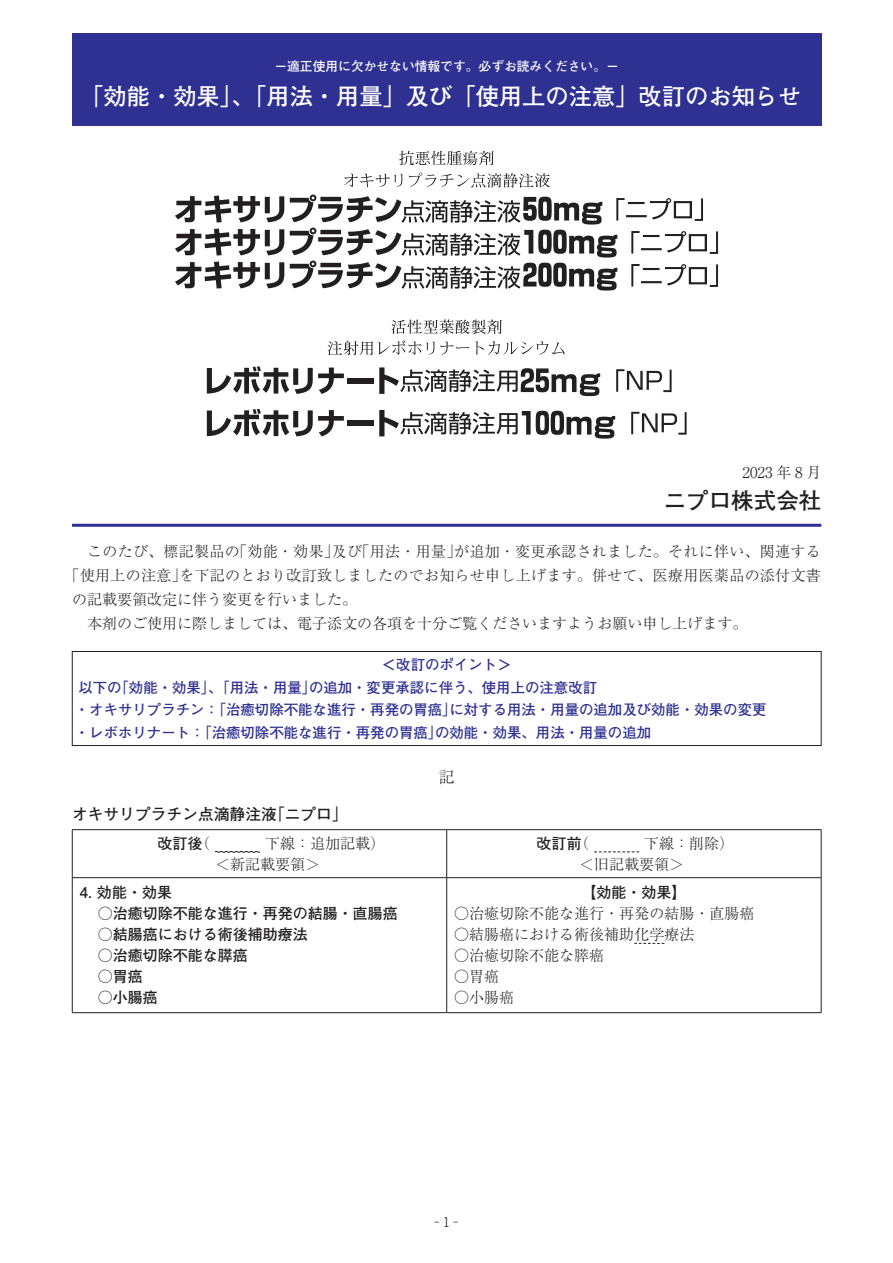
<style>
.page{position:relative;width:893px;height:1263px;background:#fff}
.page>*{position:absolute;margin:0;border:0;box-sizing:border-box;transform-origin:0 0}
.t1{font:700 23.25px "Futo Go B101 Pro";color:#fff}
.t2{font:700 22.5px "Futo Go B101 Pro";color:#231f20}
.t3{font:700 15.75px "Futo Go B101 Pro";color:#231f20}
.t4{font:300 15.75px "Ryumin Pro";color:#231f20}
.t5{font:300 15px/21px "Ryumin Pro";color:#231f20;text-align:center}
.t6{font:300 15px "Ryumin Pro";letter-spacing:.02em;color:#231f20}
.t7{font:700 15px "Futo Go B101 Pro";color:#231f20}
.t8{font:700 14.4px/22.5px "Futo Go B101 Pro";color:#2e3092}
.t9{font:300 13.5px "Ryumin Pro";color:#231f20;scale:.6 1}
.t10{font:700 12.75px "Futo Go B101 Pro";color:#fff}
.s1{font-family:"Futo Go B101 Pro";font-weight:700}
</style>
<div class="page">
<div style="left:72px;top:33px;width:749px;height:93px;background:#2e3092"></div>
<hr style="left:72px;top:829px;width:374px;height:1px;background:#231f20">
<hr style="left:72px;top:830px;width:1px;height:47px;background:#231f20">
<hr style="left:446px;top:829px;width:375px;height:1px;background:#231f20">
<hr style="left:446px;top:830px;width:1px;height:47px;background:#231f20">
<hr style="left:820px;top:830px;width:1px;height:47px;background:#231f20">
<hr style="left:72px;top:877px;width:374px;height:1px;background:#231f20">
<hr style="left:446px;top:877px;width:375px;height:1px;background:#231f20">
<hr style="left:72px;top:878px;width:1px;height:134px;background:#231f20">
<hr style="left:446px;top:878px;width:1px;height:134px;background:#231f20">
<hr style="left:820px;top:878px;width:1px;height:134px;background:#231f20">
<hr style="left:72px;top:1012px;width:374px;height:1px;background:#231f20">
<hr style="left:446px;top:1012px;width:375px;height:1px;background:#231f20">
<svg style="left:215px;top:851px;width:45px;height:2px"></svg>
<svg style="left:594px;top:851px;width:45px;height:1px"></svg>
<svg style="left:634px;top:943px;width:30px;height:1px"></svg>
<div style="left:72px;top:651px;width:749px;height:95px;border:1px solid #231f20"></div>
<hr style="left:72px;top:524px;width:749px;height:3px;background:#2e3092">
<svg style="left:175px;top:196px;width:109px;height:27px"></svg>
<svg style="left:175px;top:229px;width:109px;height:27px"></svg>
<svg style="left:175px;top:262px;width:109px;height:27px"></svg>
<svg style="left:290px;top:195px;width:428px;height:96px"></svg>
<svg style="left:399px;top:151px;width:94px;height:14px"></svg>
<svg style="left:344px;top:174px;width:58px;height:13px"></svg>
<svg style="left:408px;top:173px;width:142px;height:15px"></svg>
<svg style="left:391px;top:320px;width:110px;height:14px"></svg>
<svg style="left:328px;top:340px;width:141px;height:15px"></svg>
<svg style="left:475px;top:341px;width:89px;height:14px"></svg>
<svg style="left:207px;top:366px;width:137px;height:28px"></svg>
<div style="left:348px;top:378px;width:26px;height:5px;background:#231f20"></div>
<svg style="left:379px;top:367px;width:221px;height:29px"></svg>
<svg style="left:616px;top:369px;width:55px;height:23px"></svg>
<svg style="left:207px;top:409px;width:137px;height:27px"></svg>
<div style="left:348px;top:421px;width:26px;height:5px;background:#231f20"></div>
<svg style="left:379px;top:410px;width:236px;height:29px"></svg>
<svg style="left:631px;top:412px;width:55px;height:23px"></svg>
<p class="t10" style="left:274px;top:56px;width:346px">−適正使用に欠かせない情報です。必ずお読みください。−</p>
<h1 class="t1" style="left:80px;top:78px;width:722px">「効能・効果」、「用法・用量」及び「使用上の注意」改訂のお知らせ</h1>
<p class="t5" style="left:742px;top:461px;width:80px">2023 年 8 月</p>
<h2 class="t2" style="left:663px;top:483px;width:159px">ニプロ株式会社</h2>
<p class="t6" style="left:87px;top:540px;width:735px">このたび、標記製品の「効能・効果」及び「用法・用量」が追加・変更承認されました。それに伴い、関連する</p>
<p class="t6" style="left:64px;top:564px;width:757px">「使用上の注意」を下記のとおり改訂致しましたのでお知らせ申し上げます。併せて、医療用医薬品の添付文書</p>
<p class="t5" style="left:72px;top:588px;width:286px">の記載要領改定に伴う変更を行いました。</p>
<p class="t5" style="left:87px;top:612px;width:661px">本剤のご使用に際しましては、電子添文の各項を十分ご覧くださいますようお願い申し上げます。</p>
<p class="t8" style="left:75px;top:652px;width:693px;text-indent:307px">＜改訂のポイント＞<br>以下の「効能・効果」、「用法・用量」の追加・変更承認に伴う、使用上の注意改訂<br>・オキサリプラチン：「治癒切除不能な進行・再発の胃癌」に対する用法・用量の追加及び効能・効果の変更・レボホリナート：「治癒切除不能な進行・再発の胃癌」の効能・効果、用法・用量の追加</p>
<p class="t4" style="left:439px;top:765px;width:17px">記</p>
<p class="t3" style="left:72px;top:802px;width:277px">オキサリプラチン点滴静注液「ニプロ」</p>
<p class="t5" style="left:157px;top:832px;width:229px"><span class="s1">改訂後</span>（ <span class="s1">　　　</span>下線：追加記載）＜新記載要領＞</p>
<p class="t5" style="left:536px;top:832px;width:199px"><span class="s1">改訂前</span>（ 　　　下線：削除）＜旧記載要領＞</p>
<p class="t7" style="left:80px;top:881px;width:94px">4. 効能・効果</p>
<p class="t7" style="left:98px;top:902px;width:301px">○治癒切除不能な進行・再発の結腸・直腸癌</p>
<p class="t7" style="left:98px;top:923px;width:211px">○結腸癌における術後補助療法</p>
<p class="t7" style="left:98px;top:944px;width:151px">○治癒切除不能な膵癌</p>
<p class="t7" style="left:98px;top:965px;width:46px">○胃癌</p>
<p class="t7" style="left:98px;top:986px;width:61px">○小腸癌</p>
<p class="t7" style="left:581px;top:881px;width:106px">【効能・効果】</p>
<p class="t5" style="left:454px;top:902px;width:301px">○治癒切除不能な進行・再発の結腸・直腸癌</p>
<p class="t5" style="left:454px;top:923px;width:241px">○結腸癌における術後補助化学療法</p>
<p class="t5" style="left:454px;top:944px;width:151px">○治癒切除不能な膵癌</p>
<p class="t5" style="left:454px;top:965px;width:46px">○胃癌</p>
<p class="t5" style="left:454px;top:986px;width:61px">○小腸癌</p>
<p class="t9" style="left:433px;top:1211px;width:46px">−1−</p>
</div>
